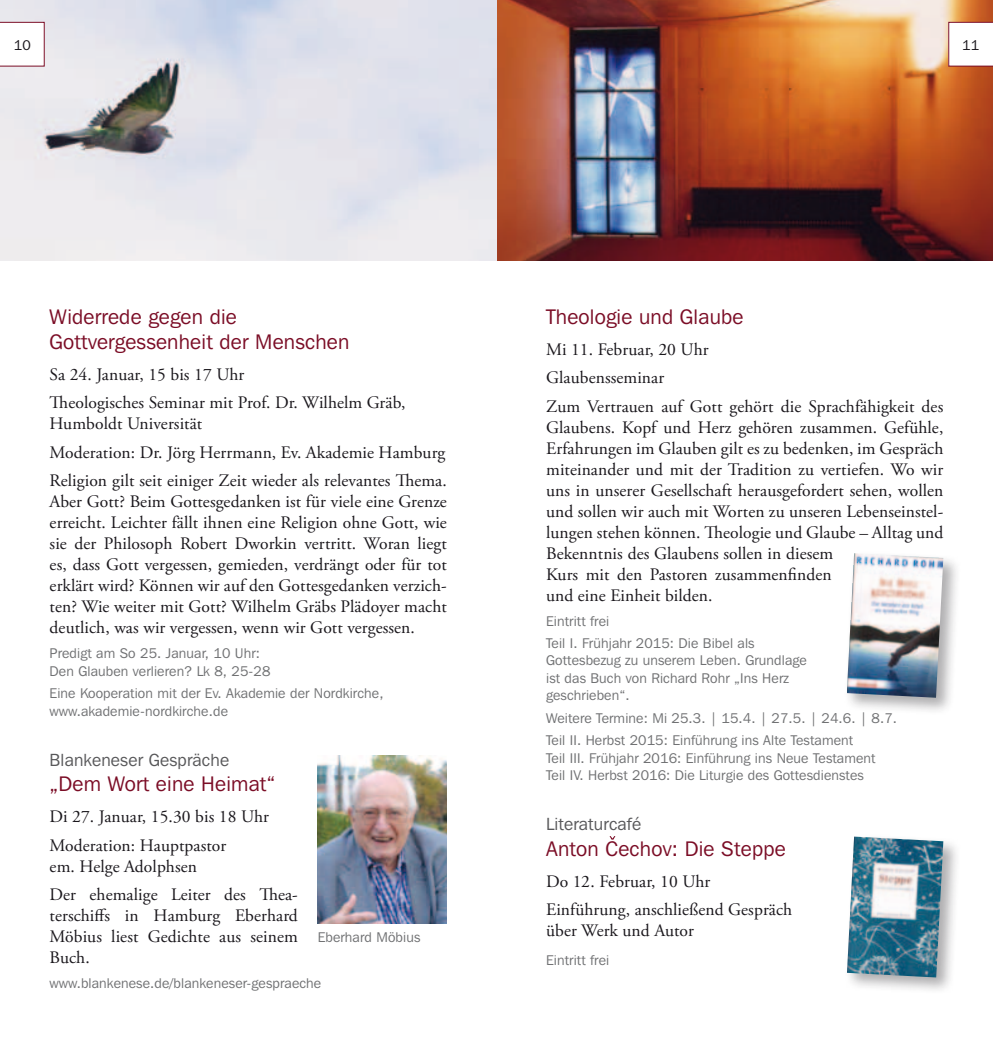
<style>
.page{position:relative;width:993px;height:1042px;background:#fff}
.page>*{position:absolute;margin:0;border:0;box-sizing:border-box;transform-origin:0 0}
.t1{font:21px/25.4px "Franklin Gothic IT Cby BT";letter-spacing:.01em;color:#7b0d26}
.t2{font:17.5px/21px "Adobe Garamond Pro";letter-spacing:.005em;color:#1a171c}
.t3{font:17.5px "Franklin Gothic IT Cby BT";letter-spacing:.01em;color:#58585a}
.t4{font:14px/17.5px "Franklin Gothic IT Cby BT";letter-spacing:.01em;color:#707173}
.t5{font:14px "Franklin Gothic IT Cby BT";color:#1a171c}
</style>
<div class="page">
<img style="left:317px;top:755px;width:129px;height:168px">
<div style="left:842px;top:549px;width:118px;height:166px;background:#1a171c;opacity:.35"></div>
<img style="left:846px;top:553px;width:97px;height:145px">
<div style="left:843px;top:833px;width:117px;height:162px;background:#1a171c;opacity:.35"></div>
<img style="left:846px;top:836px;width:97px;height:141px">
<img style="left:0;top:0;width:992px;height:260px">
<svg style="left:609px;top:836px;width:6px;height:3px"></svg>
<svg style="left:0;top:22px;width:45px;height:45px"></svg>
<svg style="left:947px;top:22px;width:45px;height:45px"></svg>
<p class="t5" style="left:14px;top:36px;width:18px">10</p>
<p class="t5" style="left:961px;top:36px;width:18px">11</p>
<p class="t1" style="left:50px;top:303px;width:301px">Widerrede gegen die<br>Gottvergessenheit der Menschen</p>
<p class="t2" style="left:50px;top:361px;width:357px;line-height:28.3px">Sa 24. Januar, 15 bis 17 Uhr<br>Theologisches Seminar mit Prof. Dr. Wilhelm Gräb,</p>
<p class="t2" style="left:50px;top:410px;width:398px;line-height:28.3px">Humboldt Universität<br>Moderation: Dr. Jörg Herrmann, Ev. Akademie Hamburg<br>Religion gilt seit einiger Zeit wieder als relevantes Thema.</p>
<p class="t2" style="left:50px;top:492px;width:398px;text-align:justify">Aber Gott? Beim Gottesgedanken ist für viele eine Grenze erreicht. Leichter fällt ihnen eine Religion ohne Gott, wie sie der Philosoph Robert Dworkin vertritt. Woran liegt es, dass Gott vergessen, gemieden, verdrängt oder für tot erklärt wird? Können wir auf den Gottesgedanken verzich&shy;ten? Wie weiter mit Gott? Wilhelm Gräbs Plädoyer macht deutlich, was wir vergessen, wenn wir Gott vergessen.</p>
<p class="t4" style="left:50px;top:644px;width:222px">Predigt am So 25. Januar, 10 Uhr:<br>Den Glauben verlieren? Lk 8, 25-28</p>
<p class="t4" style="left:50px;top:684px;width:335px">Eine Kooperation mit der Ev. Akademie der Nordkirche, www.akademie-nordkirche.de</p>
<p class="t3" style="left:50px;top:749px;width:181px">Blankeneser Gespräche</p>
<p class="t1" style="left:50px;top:771px;width:227px">„Dem Wort eine Heimat“</p>
<p class="t2" style="left:50px;top:803px;width:221px;line-height:28.3px">Di 27. Januar, 15.30 bis 18 Uhr<br>Moderation: Hauptpastor</p>
<p class="t2" style="left:50px;top:852px;width:250px;line-height:28.3px">em. Helge Adolphsen<br>Der ehemalige Leiter des Thea-</p>
<p class="t2" style="left:50px;top:905px;width:250px;text-align:justify">terschiffs in Hamburg Eberhard Möbius liest Gedichte aus seinem Buch.</p>
<p class="t4" style="left:50px;top:974px;width:273px">www.blankenese.de/blankeneser-gespraeche</p>
<p class="t4" style="left:317px;top:928px;width:104px">Eberhard Möbius</p>
<p class="t1" style="left:546px;top:303px;width:199px">Theologie und Glaube</p>
<p class="t2" style="left:546px;top:335px;width:398px;line-height:28.3px">Mi 11. Februar, 20 Uhr<br>Glaubensseminar<br>Zum Vertrauen auf Gott gehört die Sprachfähigkeit des</p>
<p class="t2" style="left:546px;top:417px;width:398px">Glaubens. Kopf und Herz gehören zusammen. Gefühle, Erfahrungen im Glauben gilt es zu bedenken, im Gespräch miteinander und mit der Tradition zu vertiefen. Wo wir uns in unserer Gesellschaft herausgefordert sehen, wollen und sollen wir auch mit Worten zu unseren Lebenseinstel&shy;lungen stehen können. Theologie und Glaube – Alltag und Bekenntnis des Glaubens sollen in diesem<br>Kurs mit den Pastoren zusammenfinden<br>und eine Einheit bilden.</p>
<p class="t4" style="left:546px;top:609px;width:210px;line-height:22.4px">Eintritt frei<br>Teil I. Frühjahr 2015: Die Bibel als</p>
<p class="t4" style="left:546px;top:651px;width:262px">Gottesbezug zu unserem Leben. Grundlage ist das Buch von Richard Rohr „Ins Herz geschrieben“.</p>
<p class="t4" style="left:546px;top:706px;width:352px;line-height:22.4px">Weitere Termine: Mi 25.3. | 15.4. | 27.5. | 24.6. | 8.7.<br>Teil II. Herbst 2015: Einführung ins Alte Testament</p>
<p class="t4" style="left:546px;top:749px;width:331px">Teil III. Frühjahr 2016: Einführung ins Neue Testament<br>Teil IV. Herbst 2016: Die Liturgie des Gottesdienstes</p>
<p class="t3" style="left:546px;top:813px;width:96px">Literaturcafé</p>
<p class="t1" style="left:546px;top:835px;width:241px">Anton Cechov: Die Steppe</p>
<p class="t2" style="left:546px;top:867px;width:247px;line-height:28.3px">Do 12. Februar, 10 Uhr<br>Einführung, anschließend Gespräch</p>
<p class="t2" style="left:546px;top:921px;width:149px">über Werk und Autor</p>
<p class="t4" style="left:546px;top:951px;width:65px">Eintritt frei</p>
</div>
